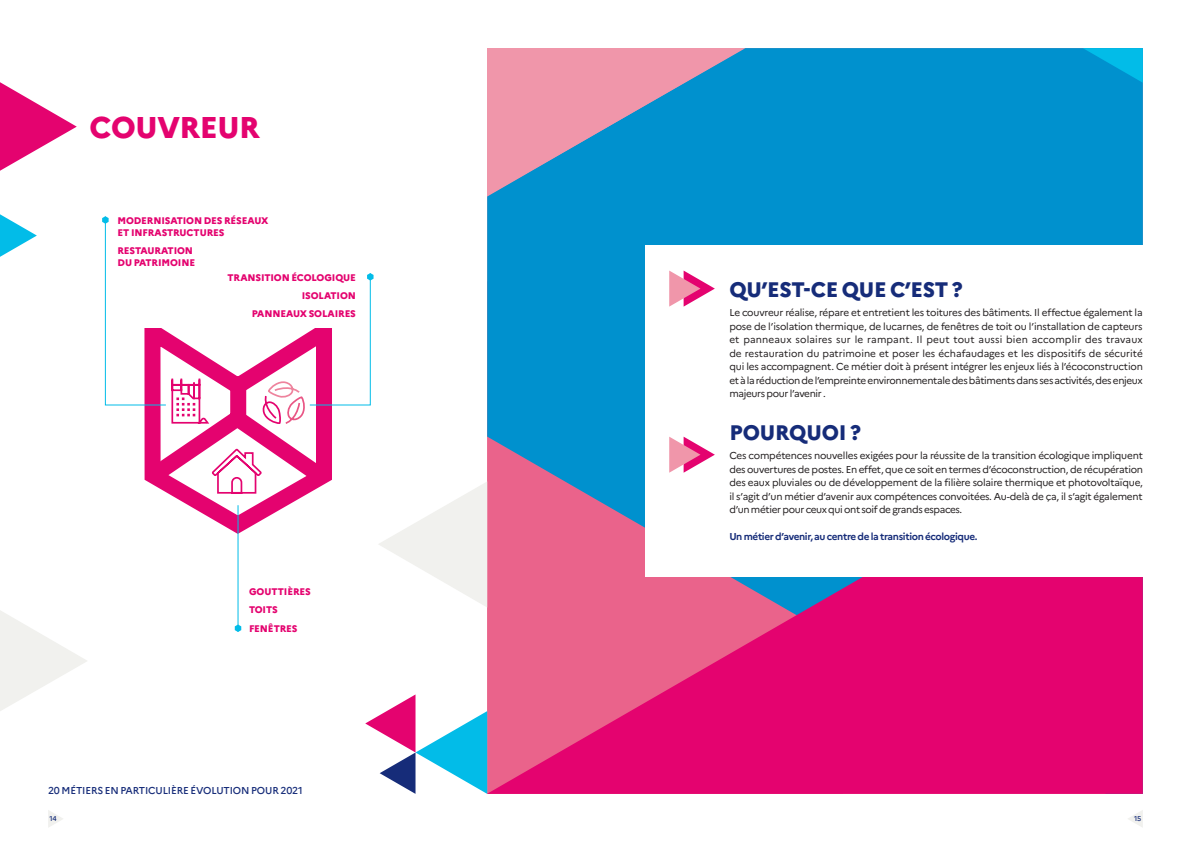
<style>
.page{position:relative;width:1191px;height:842px;background:#fff}
.page>*{position:absolute;margin:0;border:0;box-sizing:border-box;transform-origin:0 0}
.t1{font:800 30px "Marianne";letter-spacing:-.015em;color:#e4036f}
.t2{font:800 21px "Marianne";letter-spacing:-.015em;color:#162c79}
.t3{font:10px/13.5px "Marianne";letter-spacing:-.035em;color:#231f20;text-align:justify}
.t4{font:700 10px "Marianne";letter-spacing:-.035em;color:#162c79}
.t5{font:500 10px "Marianne";letter-spacing:-.015em;color:#162c79}
.t6{font:800 9.6px/18.2px "Marianne";letter-spacing:-.015em;color:#e4036f}
.t7{font:500 7px "Marianne";color:#162c79}
</style>
<div class="page">
<div style="left:487px;top:48px;width:655px;height:367px;background:#0091ce"></div>
<svg style="left:1082px;top:48px;width:60px;height:35px;background:#01a5da"></svg>
<svg style="left:487px;top:415px;width:655px;height:379px;background:#d42d7f"></svg>
<svg style="left:487px;top:48px;width:258px;height:148px;background:#7993bb"></svg>
<div style="left:646px;top:245px;width:545px;height:331px;background:#fff"></div>
<svg style="left:48px;top:810px;width:15px;height:17px"></svg>
<svg style="left:1128px;top:811px;width:14px;height:16px"></svg>
<svg style="left:669px;top:271px;width:46px;height:36px"></svg>
<svg style="left:669px;top:437px;width:46px;height:36px"></svg>
<hr style="left:237px;top:505px;width:1px;height:127px;background:#02bce8">
<svg style="left:235px;top:624px;width:6px;height:8px"></svg>
<svg style="left:102px;top:216px;width:385px;height:391px"></svg>
<svg style="left:365px;top:694px;width:122px;height:100px"></svg>
<svg style="left:0;top:82px;width:77px;height:89px"></svg>
<svg style="left:0;top:214px;width:37px;height:43px"></svg>
<svg style="left:0;top:610px;width:87px;height:101px"></svg>
<h1 class="t1" style="left:90px;top:109px;width:172px">COUVREUR</h1>
<p class="t6" style="left:117px;top:214px;width:153px;line-height:12px">MODERNISATION DES RÉSEAUX<br>ET INFRASTRUCTURES</p>
<p class="t6" style="left:117px;top:245px;width:79px;line-height:12px">RESTAURATION<br>DU PATRIMOINE</p>
<p class="t6" style="left:227px;top:268px;width:130px;text-align:right">TRANSITION ÉCOLOGIQUE<br>ISOLATION<br>PANNEAUX SOLAIRES</p>
<p class="t6" style="left:249px;top:583px;width:63px">GOUTTIÈRES<br>TOITS<br>FENÊTRES</p>
<h2 class="t2" style="left:729px;top:277px;width:235px">QU’EST-CE QUE C’EST ?</h2>
<p class="t3" style="left:729px;top:306px;width:415px">Le couvreur réalise, répare et entretient les toitures des bâtiments. Il effectue également la pose de l’isolation thermique, de lucarnes, de fenêtres de toit ou l’installation de capteurs et panneaux solaires sur le rampant. Il peut tout aussi bien accomplir des travaux de restauration du patrimoine et poser les échafaudages et les dispositifs de sécurité qui les accompagnent. Ce métier doit à présent intégrer les enjeux liés à l’écoconstruction et à la réduction de l’empreinte environnementale des bâtiments dans ses activités, des enjeux majeurs pour l’avenir .</p>
<h2 class="t2" style="left:729px;top:420px;width:133px">POURQUOI ?</h2>
<p class="t3" style="left:729px;top:449px;width:415px">Ces compétences nouvelles exigées pour la réussite de la transition écologique impliquent des ouvertures de postes. En effet, que ce soit en termes d’écoconstruction, de récupération des eaux pluviales ou de développement de la filière solaire thermique et photovoltaïque, il s’agit d’un métier d’avenir aux compétences convoitées. Au-delà de ça, il s’agit également d’un métier pour ceux qui ont soif de grands espaces.</p>
<p class="t4" style="left:729px;top:530px;width:250px">Un métier d’avenir, au centre de la transition écologique.</p>
<p class="t5" style="left:48px;top:784px;width:256px">20 MÉTIERS EN PARTICULIÈRE ÉVOLUTION POUR 2021</p>
<p class="t7" style="left:50px;top:815px;width:9px">14</p>
<p class="t7" style="left:1134px;top:815px;width:9px">15</p>
</div>
